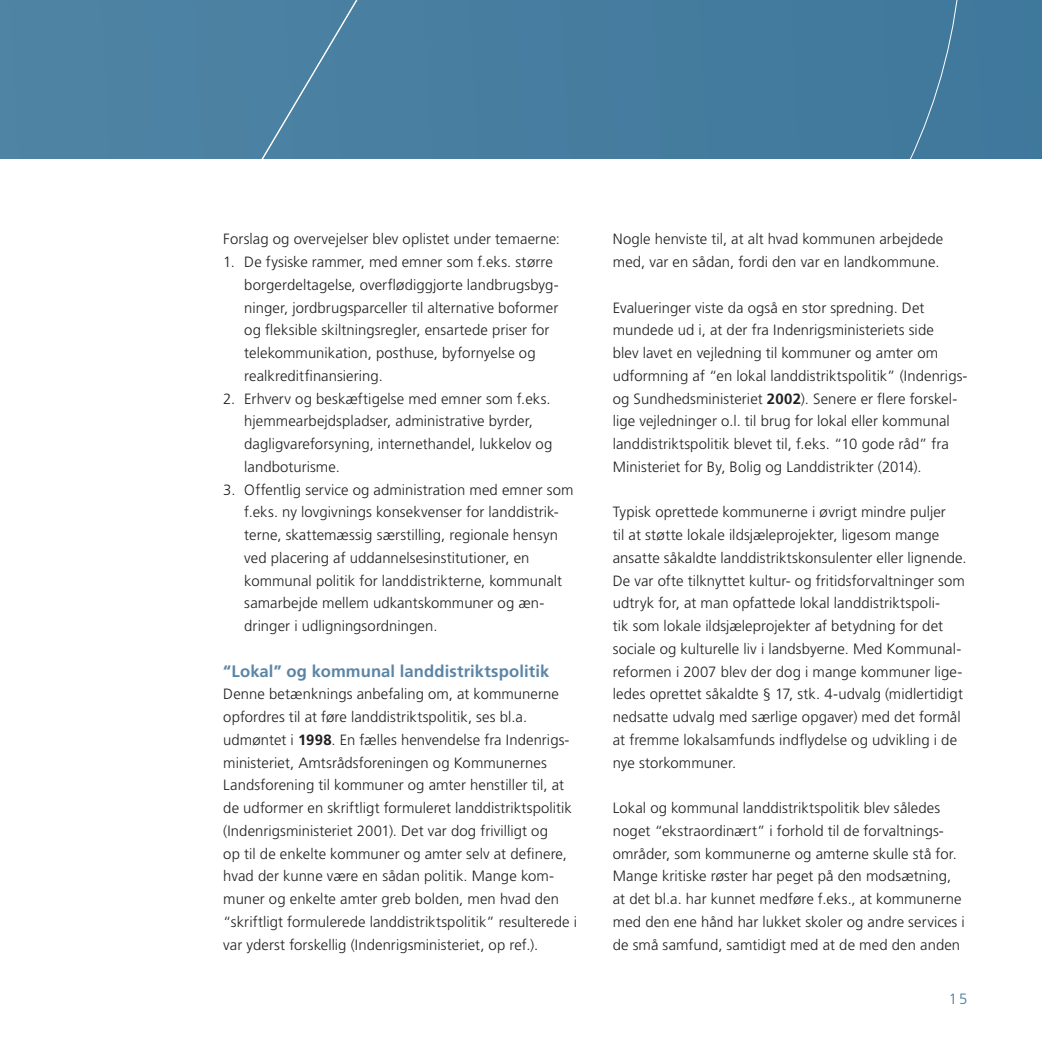
<style>
.page{position:relative;width:1042px;height:1042px;background:#fff}
.page>*{position:absolute;margin:0;border:0;box-sizing:border-box;transform-origin:0 0}
.t1{font:700 16.62px "Frutiger LT Std";letter-spacing:.005em;color:#5b85a6}
.t2{font:300 14.88px/22.8px "Frutiger LT Std";letter-spacing:.005em;color:#231f20}
.t3{font:300 14.88px "Frutiger LT Std";color:#3d779b}
.s1{font-weight:700}
</style>
<div class="page">
<div style="left:0;top:0;width:1042px;height:159px;background:linear-gradient(to bottom,#487fa1,#487fa1)"></div>
<div style="left:93px;top:0;width:79px;height:159px;background:#4d82a3"></div>
<div style="left:172px;top:0;width:806px;height:159px;background:#467d9f"></div>
<p class="t2" style="left:223px;top:228px;width:338px">Forslag og overvejelser blev oplistet under temaerne:</p>
<p class="t2" style="left:244px;top:251px;width:316px;text-indent:-21px">1. De fysiske rammer, med emner som f.eks. større borgerdeltagelse, overflødiggjorte landbrugsbyg&shy;ninger, jordbrugsparceller til alternative boformer og fleksible skiltningsregler, ensartede priser for telekommunikation, posthuse, byfornyelse og realkreditfinansiering.</p>
<p class="t2" style="left:244px;top:387px;width:310px;text-indent:-21px">2. Erhverv og beskæftigelse med emner som f.eks. hjemmearbejdspladser, administrative byrder, dagligvareforsyning, internethandel, lukkelov og landboturisme.</p>
<p class="t2" style="left:244px;top:478px;width:331px;text-indent:-21px">3. Offentlig service og administration med emner som f.eks. ny lovgivnings konsekvenser for landdistrik&shy;terne, skattemæssig særstilling, regionale hensyn ved placering af uddannelsesinstitutioner, en kommunal politik for landdistrikterne, kommunalt samarbejde mellem udkantskommuner og æn&shy;dringer i udligningsordningen.</p>
<p class="t1" style="left:223px;top:661px;width:327px">“Lokal” og kommunal landdistriktspolitik</p>
<p class="t2" style="left:223px;top:683px;width:355px">Denne betænknings anbefaling om, at kommunerne opfordres til at føre landdistriktspolitik, ses bl.a. udmøntet i <span class="s1">1998</span>. En fælles henvendelse fra Indenrigs&shy;ministeriet, Amtsrådsforeningen og Kommunernes Landsforening til kommuner og amter henstiller til, at de udformer en skriftligt formuleret landdistriktspolitik (Indenrigsministeriet 2001). Det var dog frivilligt og<br>op til de enkelte kommuner og amter selv at definere, hvad der kunne være en sådan politik. Mange kom&shy;muner og enkelte amter greb bolden, men hvad den “skriftligt formulerede landdistriktspolitik” resulterede i var yderst forskellig (Indenrigsministeriet, op ref.).</p>
<p class="t2" style="left:613px;top:228px;width:332px">Nogle henviste til, at alt hvad kommunen arbejdede med, var en sådan, fordi den var en landkommune.</p>
<p class="t2" style="left:613px;top:296px;width:355px">Evalueringer viste da også en stor spredning. Det mundede ud i, at der fra Indenrigsministeriets side<br>blev lavet en vejledning til kommuner og amter om udformning af “en lokal landdistriktspolitik” (Indenrigs&shy;og Sundhedsministeriet <span class="s1">2002</span>). Senere er flere forskel&shy;lige vejledninger o.l. til brug for lokal eller kommunal landdistriktspolitik blevet til, f.eks. “10 gode råd” fra Ministeriet for By, Bolig og Landdistrikter (2014).</p>
<p class="t2" style="left:613px;top:501px;width:355px">Typisk oprettede kommunerne i øvrigt mindre puljer<br>til at støtte lokale ildsjæleprojekter, ligesom mange ansatte såkaldte landdistriktskonsulenter eller lignende.<br>De var ofte tilknyttet kultur- og fritidsforvaltninger som udtryk for, at man opfattede lokal landdistriktspoli-<br>tik som lokale ildsjæleprojekter af betydning for det sociale og kulturelle liv i landsbyerne. Med Kommunal&shy;reformen i 2007 blev der dog i mange kommuner lige&shy;ledes oprettet såkaldte § 17, stk. 4-udvalg (midlertidigt nedsatte udvalg med særlige opgaver) med det formål at fremme lokalsamfunds indflydelse og udvikling i de nye storkommuner.</p>
<p class="t2" style="left:613px;top:797px;width:353px">Lokal og kommunal landdistriktspolitik blev således noget “ekstraordinært” i forhold til de forvaltnings&shy;områder, som kommunerne og amterne skulle stå for.<br>Mange kritiske røster har peget på den modsætning, at det bl.a. har kunnet medføre f.eks., at kommunerne med den ene hånd har lukket skoler og andre services i de små samfund, samtidigt med at de med den anden</p>
<p class="t3" style="left:949px;top:990px;width:20px">15</p>
</div>
